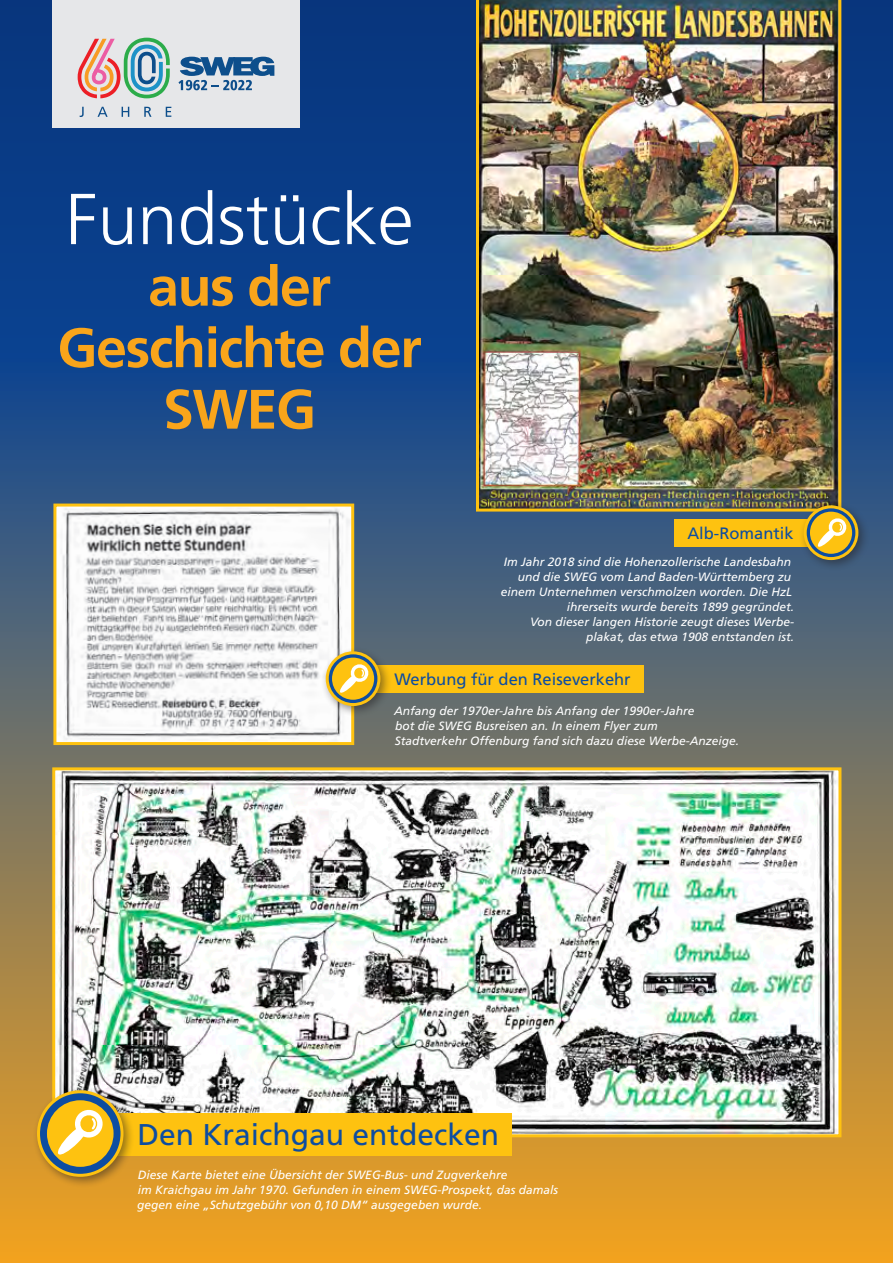
<style>
.page{position:relative;width:893px;height:1263px;background:#fff}
.page>*{position:absolute;margin:0;border:0;box-sizing:border-box;transform-origin:0 0}
.t1{font:300 72px "Frutiger LT Std";color:#fff}
.t2{font:700 55.5px/61.5px "Frutiger LT Std";letter-spacing:-.025em;color:#f9a51b;text-align:center}
.t3{font:30px "Frutiger LT Std";color:#0d4da1}
.t4{font:16.5px "Frutiger LT Std";color:#0d4da1}
.t5{font:italic 12px/15px "Frutiger LT Std";color:#fff}
</style>
<div class="page">
<div style="left:0;top:0;width:893px;height:631px;background:#093d88"></div>
<div style="left:0;top:358px;width:893px;height:905px;background:linear-gradient(to bottom,#0d4897,#f4a521)"></div>
<img style="left:476px;top:0;width:365px;height:511px">
<div style="left:675px;top:519px;width:147px;height:27px;background:#fec210"></div>
<img style="left:56px;top:771px;width:781px;height:362px">
<div style="left:52px;top:767px;width:789px;height:370px;border:3px solid #fec210"></div>
<div style="left:99px;top:1114px;width:413px;height:42px;background:#fec210"></div>
<div style="left:32px;top:1085px;width:103px;height:103px;background:#231f20;opacity:.5"></div>
<svg style="left:39px;top:1092px;width:83px;height:83px;background:#2c5c8e"></svg>
<div style="left:37px;top:1090px;width:87px;height:87px;border:3px solid #fec210;border-radius:50%"></div>
<div style="left:47px;top:1100px;width:67px;height:67px;background:#fec210;border-radius:50%"></div>
<svg style="left:56px;top:1108px;width:48px;height:47px"></svg>
<div style="left:799px;top:500px;width:70px;height:71px;background:#231f20;opacity:.5"></div>
<svg style="left:805px;top:507px;width:52px;height:52px"></svg>
<div style="left:804px;top:505px;width:54px;height:55px;border:3px solid #fec210;border-radius:50%"></div>
<div style="left:810px;top:512px;width:42px;height:42px;background:#fec210;border-radius:50%"></div>
<svg style="left:817px;top:517px;width:30px;height:31px"></svg>
<div style="left:52px;top:0;width:248px;height:127px;background:#e6e7e9"></div>
<svg style="left:80px;top:107px;width:4px;height:10px"></svg>
<svg style="left:98px;top:107px;width:10px;height:10px"></svg>
<svg style="left:122px;top:107px;width:7px;height:10px"></svg>
<svg style="left:144px;top:107px;width:7px;height:10px"></svg>
<svg style="left:166px;top:107px;width:5px;height:10px"></svg>
<svg style="left:178px;top:57px;width:96px;height:33px"></svg>
<svg style="left:78px;top:38px;width:92px;height:60px"></svg>
<img style="left:57px;top:507px;width:293px;height:234px">
<div style="left:53px;top:503px;width:301px;height:242px;border:3px solid #fec210"></div>
<div style="left:356px;top:665px;width:288px;height:27px;background:#fec210"></div>
<div style="left:321px;top:646px;width:71px;height:71px;background:#231f20;opacity:.5"></div>
<svg style="left:327px;top:653px;width:52px;height:51px"></svg>
<div style="left:326px;top:651px;width:54px;height:55px;border:3px solid #fec210;border-radius:50%"></div>
<div style="left:332px;top:658px;width:42px;height:42px;background:#fec210;border-radius:50%"></div>
<svg style="left:340px;top:663px;width:29px;height:31px"></svg>
<h1 class="t1" style="left:66px;top:179px;width:350px">Fundstücke</h1>
<h2 class="t2" style="left:57px;top:256px;width:366px">aus der<br>Geschichte der<br>SWEG</h2>
<h3 class="t4" style="left:687px;top:524px;width:108px">Alb-Romantik</h3>
<p class="t5" style="left:501px;top:554px;width:295px;text-align:right">Im Jahr 2018 sind die Hohenzollerische Landesbahn und die SWEG vom Land Baden-Württemberg zu einem Unternehmen verschmolzen worden. Die HzL ihrerseits wurde bereits 1899 gegründet.<br>Von dieser langen Historie zeugt dieses Werbe&shy;plakat, das etwa 1908 entstanden ist.</p>
<h3 class="t4" style="left:395px;top:670px;width:238px">Werbung für den Reiseverkehr</h3>
<p class="t5" style="left:394px;top:703px;width:347px">Anfang der 1970er-Jahre bis Anfang der 1990er-Jahre<br>bot die SWEG Busreisen an. In einem Flyer zum<br>Stadtverkehr Offenburg fand sich dazu diese Werbe-Anzeige.</p>
<h3 class="t3" style="left:137px;top:1117px;width:363px">Den Kraichgau entdecken</h3>
<p class="t5" style="left:137px;top:1167px;width:422px">Diese Karte bietet eine Übersicht der SWEG-Bus- und Zugverkehre<br>im Kraichgau im Jahr 1970. Gefunden in einem SWEG-Prospekt, das damals gegen eine „Schutzgebühr von 0,10 DM“ ausgegeben wurde.</p>
</div>
